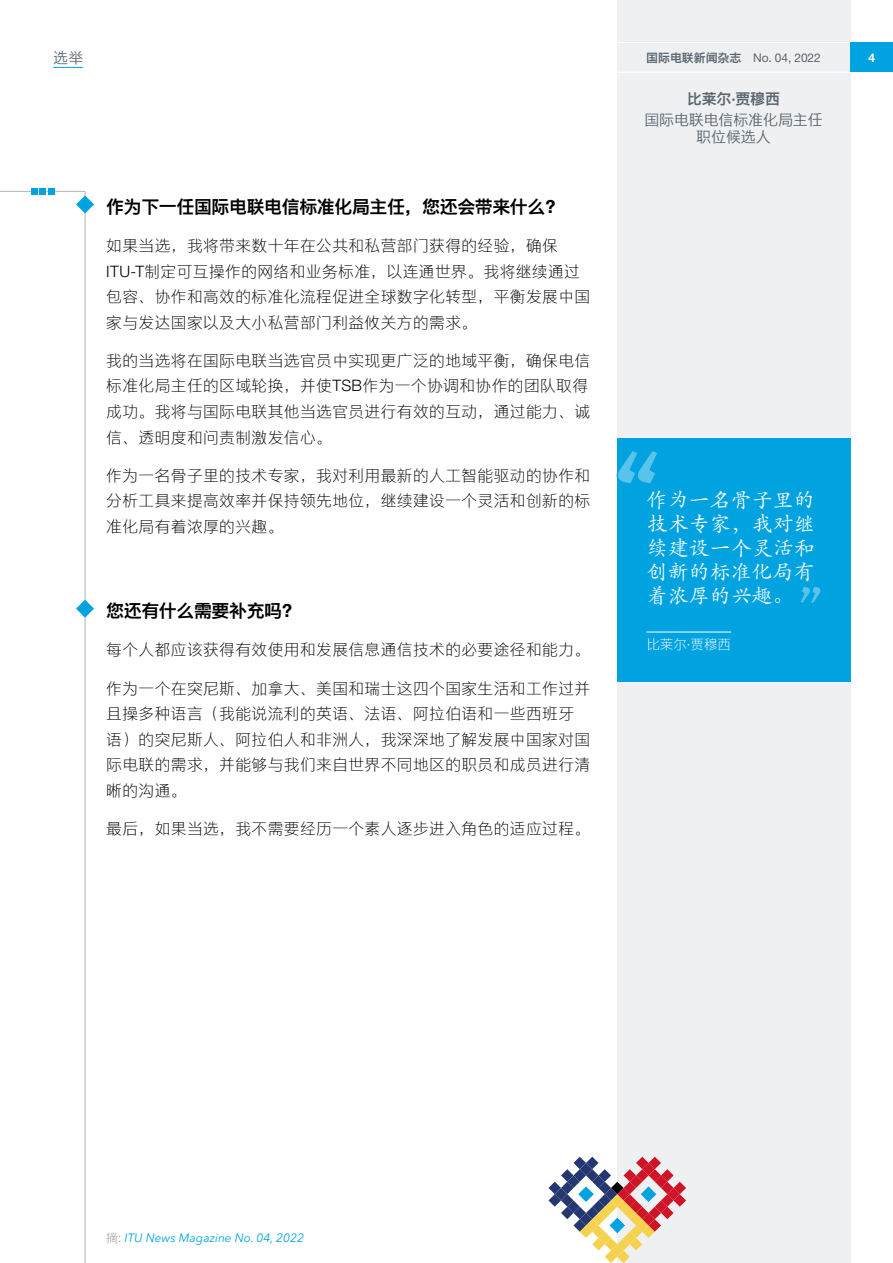
<style>
.page{position:relative;width:893px;height:1263px;background:#fff}
.page>*{position:absolute;margin:0;border:0;box-sizing:border-box;transform-origin:0 0}
.t1{font:21px/24px "ST Kaiti";color:#fff;text-align:justify}
.t2{font:18px "M Ying Hei PRC W7";letter-spacing:-.025em;color:#000}
.t3{font:15.75px/25.5px "M Ying Hei PRC W3";letter-spacing:.025em;color:#000}
.t4{font:15px/16.5px "M Ying Hei PRC W4";letter-spacing:-.01em;color:#5c666f;text-align:center}
.t5{font:15px "M Ying Hei PRC W7";letter-spacing:-.01em;color:#5c666f}
.t6{font:13.5px "M Ying Hei PRC W3";color:#fff}
.t7{font:italic 12px "Avenir Next LT Pro";color:#00a3e0}
.t8{font:12px "M Ying Hei PRC W4";letter-spacing:-.01em;color:#5c666f}
.t9{font:12px "M Ying Hei PRC W7";color:#fff}
.s1{font-family:"M Ying Hei PRC W7"}
.s2{font-family:"M Ying Hei PRC W2";font-style:normal;color:#5c666f}
</style>
<div class="page">
<div style="left:617px;top:0;width:233px;height:1263px;background:#eff0f1"></div>
<svg style="left:548px;top:1157px;width:138px;height:106px"></svg>
<div style="left:617px;top:438px;width:233px;height:199px;background:#00a3e0"></div>
<div style="left:617px;top:610px;width:233px;height:72px;background:#00a3e0"></div>
<hr style="left:646px;top:632px;width:85px;height:1px;background:#fff">
<svg style="left:801px;top:587px;width:20px;height:16px"></svg>
<svg style="left:616px;top:451px;width:41px;height:32px"></svg>
<hr style="left:617px;top:72px;width:233px;height:1px;background:#fff">
<hr style="left:617px;top:42px;width:233px;height:1px;background:#fff">
<hr style="left:85px;top:191px;width:1px;height:1072px;background:#adb3b7">
<div style="left:850px;top:43px;width:43px;height:29px;background:#00a3e0"></div>
<hr style="left:0;top:191px;width:85px;height:1px;background:#adb3b7">
<div style="left:31px;top:188px;width:6px;height:7px;background:#00a3e0"></div>
<div style="left:39px;top:188px;width:7px;height:7px;background:#00a3e0"></div>
<div style="left:48px;top:188px;width:6px;height:7px;background:#00a3e0"></div>
<hr style="left:53px;top:67px;width:30px;height:1px;background:#00a3e0">
<svg style="left:76px;top:195px;width:18px;height:18px"></svg>
<svg style="left:76px;top:600px;width:18px;height:18px"></svg>
<p class="t4" style="left:53px;top:49px;width:32px">选举</p>
<p class="t8" style="left:646px;top:50px;width:176px"><span class="s1">国际电联新闻杂志</span> No. 04, 2022</p>
<p class="t9" style="left:868px;top:50px;width:8px">4</p>
<p class="t2" style="left:106px;top:195px;width:458px">作为下一任国际电联电信标准化局主任，您还会带来什么？</p>
<p class="t3" style="left:106px;top:233px;width:485px">如果当选，我将带来数十年在公共和私营部门获得的经验，确保ITU-T制定可互操作的网络和业务标准，以连通世界。我将继续通过包容、协作和高效的标准化流程促进全球数字化转型，平衡发展中国家与发达国家以及大小私营部门利益攸关方的需求。</p>
<p class="t3" style="left:106px;top:348px;width:485px">我的当选将在国际电联当选官员中实现更广泛的地域平衡，确保电信标准化局主任的区域轮换，并使TSB作为一个协调和协作的团队取得成功。我将与国际电联其他当选官员进行有效的互动，通过能力、诚信、透明度和问责制激发信心。</p>
<p class="t3" style="left:106px;top:462px;width:485px;text-align:justify">作为一名骨子里的技术专家，我对利用最新的人工智能驱动的协作和分析工具来提高效率并保持领先地位，继续建设一个灵活和创新的标准化局有着浓厚的兴趣。</p>
<p class="t2" style="left:106px;top:600px;width:195px">您还有什么需要补充吗？</p>
<p class="t3" style="left:106px;top:637px;width:485px">每个人都应该获得有效使用和发展信息通信技术的必要途径和能力。</p>
<p class="t3" style="left:106px;top:675px;width:485px">作为一个在突尼斯、加拿大、美国和瑞士这四个国家生活和工作过并且操多种语言（我能说流利的英语、法语、阿拉伯语和一些西班牙语）的突尼斯人、阿拉伯人和非洲人，我深深地了解发展中国家对国际电联的需求，并能够与我们来自世界不同地区的职员和成员进行清晰的沟通。</p>
<p class="t3" style="left:106px;top:815px;width:485px">最后，如果当选，我不需要经历一个素人逐步进入角色的适应过程。</p>
<p class="t5" style="left:687px;top:90px;width:95px">比莱尔·贾穆西</p>
<p class="t4" style="left:644px;top:111px;width:180px">国际电联电信标准化局主任职位候选人</p>
<h1 class="t1" style="left:646px;top:487px;width:169px">作为一名骨子里的技术专家，我对继续建设一个灵活和创新的标准化局有着浓厚的兴趣。</h1>
<p class="t6" style="left:646px;top:636px;width:86px">比莱尔·贾穆西</p>
<p class="t7" style="left:106px;top:1230px;width:199px"><span class="s2">摘:</span> ITU News Magazine No. 04, 2022</p>
</div>
